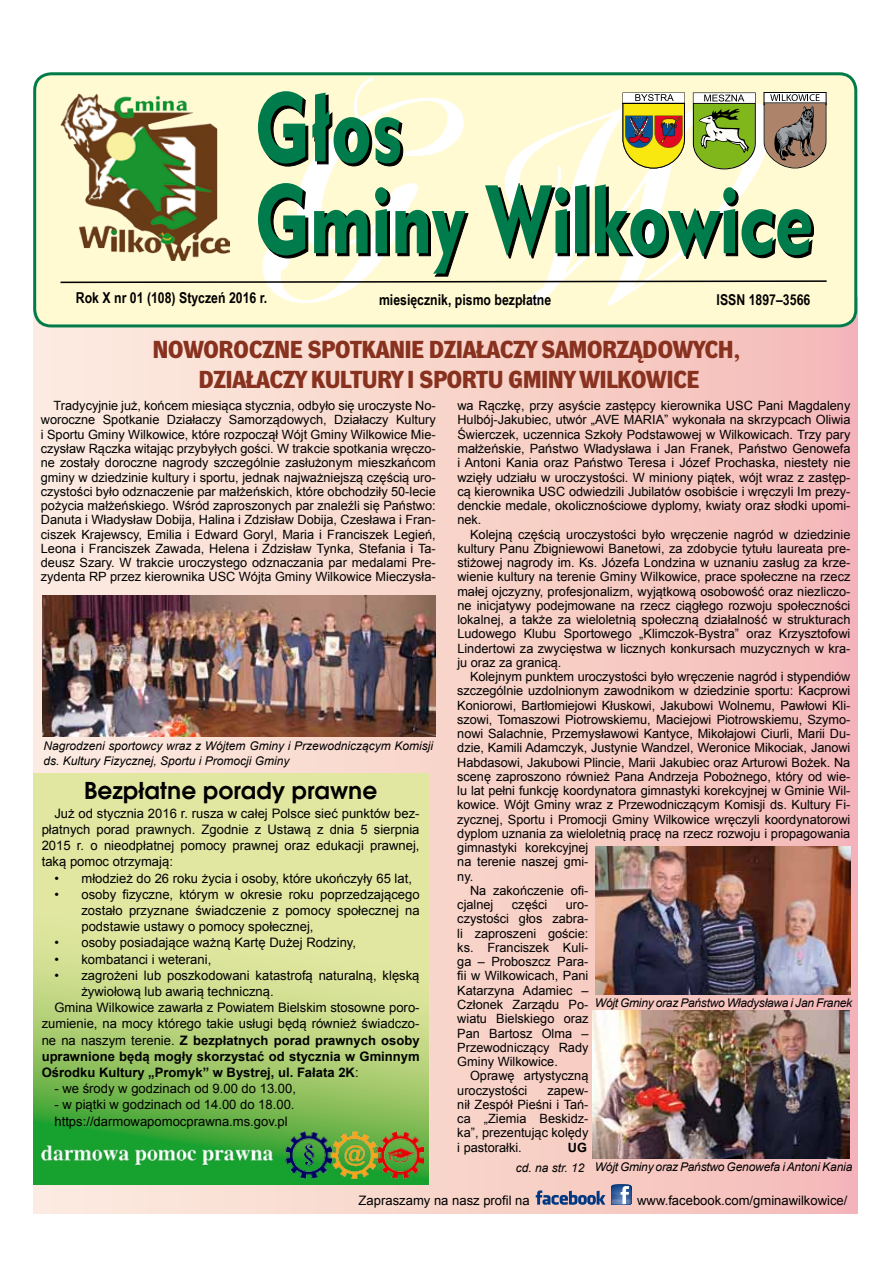
<style>
.page{position:relative;width:893px;height:1263px;background:#fff}
.page>*{position:absolute;margin:0;border:0;box-sizing:border-box;transform-origin:0 0}
.t1{font:25.5px "Avant Gar Got Itc TOT Dem";color:#000}
.t2{font:700 24px/30px "Dyna Grotesk D";color:#88311f;text-align:center}
.t3{font:700 15px "Arial Narrow";color:#000}
.t4{font:13.05px/16.2px "Arial";color:#000;text-align:justify}
.t5{font:700 13.05px "Arial";color:#000}
.t6{font:12.75px/14.2px "Arial";letter-spacing:-.005em;color:#000;text-align:justify}
.t7{font:700 12.75px "Arial";color:#000}
.t8{font:italic 12px/14.4px "Arial";color:#000}
.t9{font:italic 12px "Arial";letter-spacing:-.02em;color:#000}
.s1{font-weight:400}
</style>
<div class="page">
<div style="left:33px;top:297px;width:824px;height:917px;background:linear-gradient(to right,#fcede0,#f4bab7)"></div>
<svg style="left:33px;top:773px;width:395px;height:412px"></svg>
<img style="left:42px;top:1131px;width:381px;height:48px">
<img style="left:43px;top:595px;width:393px;height:141px">
<img style="left:593px;top:1011px;width:257px;height:147px">
<img style="left:596px;top:847px;width:255px;height:147px">
<div style="left:33px;top:73px;width:824px;height:254px;background:#fffad1"></div>
<svg style="left:59px;top:78px;width:769px;height:225px"></svg>
<hr style="left:623px;top:103px;width:62px;height:1px;background:#000">
<img style="left:60px;top:94px;width:169px;height:167px">
<div style="left:33px;top:72px;width:824px;height:255px;border:3px solid #017b4c;border-radius:16px"></div>
<svg style="left:611px;top:1185px;width:20px;height:20px"></svg>
<svg style="left:612px;top:1199px;width:19px;height:5px"></svg>
<svg style="left:536px;top:1190px;width:69px;height:15px"></svg>
<p class="t3" style="left:76px;top:287px;width:193px">Rok X nr 01 (108) Styczeń 2016 r.</p>
<p class="t3" style="left:379px;top:288px;width:174px">miesięcznik, pismo bezpłatne</p>
<p class="t3" style="left:717px;top:288px;width:95px">ISSN 1897–3566</p>
<h2 class="t2" style="left:153px;top:337px;width:589px">NOWOROCZNE SPOTKANIE DZIAŁACZY SAMORZĄDOWYCH,<br>DZIAŁACZY KULTURY I SPORTU GMINY WILKOWICE</h2>
<p class="t6" style="left:41px;top:399px;width:396px;text-indent:13px">Tradycyjnie już, końcem miesiąca stycznia, odbyło się uroczyste No&shy;woroczne Spotkanie Działaczy Samorządowych, Działaczy Kultury i Sportu Gminy Wilkowice, które rozpoczął Wójt Gminy Wilkowice Mie&shy;czysław Rączka witając przybyłych gości. W trakcie spotkania wręczo&shy;ne zostały doroczne nagrody szczególnie zasłużonym mieszkańcom gminy w dziedzinie kultury i sportu, jednak najważniejszą częścią uro&shy;czystości było odznaczenie par małżeńskich, które obchodziły 50-lecie pożycia małżeńskiego. Wśród zaproszonych par znaleźli się Państwo:<br>Danuta i Władysław Dobija, Halina i Zdzisław Dobija, Czesława i Fran&shy;ciszek Krajewscy, Emilia i Edward Goryl, Maria i Franciszek Legień, Leona i Franciszek Zawada, Helena i Zdzisław Tynka, Stefania i Ta&shy;deusz Szary. W trakcie uroczystego odznaczania par medalami Pre&shy;zydenta RP przez kierownika USC Wójta Gminy Wilkowice Mieczysła-</p>
<p class="t8" style="left:43px;top:739px;width:391px">Nagrodzeni sportowcy wraz z Wójtem Gminy i Przewodniczącym Komisji ds. Kultury Fizycznej, Sportu i Promocji Gminy</p>
<h1 class="t1" style="left:84px;top:775px;width:295px">Bezpłatne porady prawne</h1>
<p class="t4" style="left:42px;top:805px;width:379px;text-indent:13px">Już od stycznia 2016 r. rusza w całej Polsce sieć punktów bez&shy;płatnych porad prawnych. Zgodnie z Ustawą z dnia 5 sierpnia 2015 r. o nieodpłatnej pomocy prawnej oraz edukacji prawnej, taką pomoc otrzymają:</p>
<p class="t4" style="left:54px;top:870px;width:359px">• młodzież do 26 roku życia i osoby, które ukończyły 65 lat,</p>
<p class="t4" style="left:81px;top:886px;width:340px;text-indent:-27px">• osoby fizyczne, którym w okresie roku poprzedzającego zostało przyznane świadczenie z pomocy społecznej na podstawie ustawy o pomocy społecznej,</p>
<p class="t4" style="left:54px;top:935px;width:303px">• osoby posiadające ważną Kartę Dużej Rodziny,</p>
<p class="t4" style="left:54px;top:951px;width:158px">• kombatanci i weterani,</p>
<p class="t4" style="left:54px;top:967px;width:367px">• zagrożeni lub poszkodowani katastrofą naturalną, klęską</p>
<p class="t4" style="left:81px;top:983px;width:194px">żywiołową lub awarią techniczną.</p>
<p class="t4" style="left:54px;top:999px;width:367px">Gmina Wilkowice zawarła z Powiatem Bielskim stosowne poro-</p>
<p class="t4" style="left:42px;top:1016px;width:379px">zumienie, na mocy którego takie usługi będą również świadczo-</p>
<p class="t5" style="left:42px;top:1031px;width:379px"><span class="s1">ne na naszym terenie.</span> Z bezpłatnych porad prawnych osoby</p>
<p class="t5" style="left:42px;top:1047px;width:379px">uprawnione będą mogły skorzystać od stycznia w Gminnym</p>
<p class="t5" style="left:42px;top:1064px;width:318px">Ośrodku Kultury „Promyk” w Bystrej, ul. Fałata 2K<span class="s1">:</span></p>
<p class="t4" style="left:54px;top:1080px;width:243px">- we środy w godzinach od 9.00 do 13.00,</p>
<p class="t4" style="left:54px;top:1097px;width:242px">- w piątki w godzinach od 14.00 do 18.00. https://darmowapomocprawna.ms.gov.pl</p>
<p class="t6" style="left:457px;top:399px;width:395px">wa Rączkę, przy asyście zastępcy kierownika USC Pani Magdaleny Hulbój-Jakubiec, utwór „AVE MARIA” wykonała na skrzypcach Oliwia Świerczek, uczennica Szkoły Podstawowej w Wilkowicach. Trzy pary małżeńskie, Państwo Władysława i Jan Franek, Państwo Genowefa i Antoni Kania oraz Państwo Teresa i Józef Prochaska, niestety nie wzięły udziału w uroczystości. W miniony piątek, wójt wraz z zastęp&shy;cą kierownika USC odwiedzili Jubilatów osobiście i wręczyli Im prezy&shy;denckie medale, okolicznościowe dyplomy, kwiaty oraz słodki upomi&shy;nek.</p>
<p class="t6" style="left:457px;top:527px;width:395px;text-indent:13px">Kolejną częścią uroczystości było wręczenie nagród w dziedzinie kultury Panu Zbigniewowi Banetowi, za zdobycie tytułu laureata pre&shy;stiżowej nagrody im. Ks. Józefa Londzina w uznaniu zasług za krze&shy;wienie kultury na terenie Gminy Wilkowice, prace społeczne na rzecz małej ojczyzny, profesjonalizm, wyjątkową osobowość oraz niezliczo&shy;ne inicjatywy podejmowane na rzecz ciągłego rozwoju społeczności lokalnej, a także za wieloletnią społeczną działalność w strukturach Ludowego Klubu Sportowego „Klimczok-Bystra” oraz Krzysztofowi Lindertowi za zwycięstwa w licznych konkursach muzycznych w kra&shy;ju oraz za granicą.</p>
<p class="t6" style="left:470px;top:670px;width:382px">Kolejnym punktem uroczystości było wręczenie nagród i stypendiów</p>
<p class="t6" style="left:457px;top:684px;width:395px">szczególnie uzdolnionym zawodnikom w dziedzinie sportu: Kacprowi</p>
<p class="t6" style="left:457px;top:698px;width:395px">Koniorowi, Bartłomiejowi Kłuskowi, Jakubowi Wolnemu, Pawłowi Kli-</p>
<p class="t6" style="left:457px;top:712px;width:395px">szowi, Tomaszowi Piotrowskiemu, Maciejowi Piotrowskiemu, Szymo-</p>
<p class="t6" style="left:457px;top:727px;width:395px">nowi Salachnie, Przemysławowi Kantyce, Mikołajowi Ciurli, Marii Du-</p>
<p class="t6" style="left:457px;top:741px;width:395px">dzie, Kamili Adamczyk, Justynie Wandzel, Weronice Mikociak, Janowi</p>
<p class="t6" style="left:457px;top:755px;width:395px">Habdasowi, Jakubowi Plincie, Marii Jakubiec oraz Arturowi Bożek. Na</p>
<p class="t6" style="left:457px;top:769px;width:395px">scenę zaproszono również Pana Andrzeja Pobożnego, który od wie-</p>
<p class="t6" style="left:457px;top:784px;width:395px">lu lat pełni funkcję koordynatora gimnastyki korekcyjnej w Gminie Wil-</p>
<p class="t6" style="left:457px;top:798px;width:395px">kowice. Wójt Gminy wraz z Przewodniczącym Komisji ds. Kultury Fi-</p>
<p class="t6" style="left:457px;top:812px;width:395px">zycznej, Sportu i Promocji Gminy Wilkowice wręczyli koordynatorowi</p>
<p class="t6" style="left:457px;top:826px;width:395px">dyplom uznania za wieloletnią pracę na rzecz rozwoju i propagowania</p>
<p class="t6" style="left:457px;top:841px;width:133px">gimnastyki korekcyjnej</p>
<p class="t6" style="left:457px;top:855px;width:133px">na terenie naszej gmi-</p>
<p class="t6" style="left:457px;top:869px;width:17px">ny.</p>
<p class="t6" style="left:470px;top:883px;width:120px">Na zakończenie ofi-</p>
<p class="t6" style="left:457px;top:898px;width:38px">cjalnej</p>
<p class="t6" style="left:512px;top:898px;width:37px">części</p>
<p class="t6" style="left:457px;top:898px;width:133px;text-indent:108px">uro&shy;czystości głos zabra&shy;li zaproszeni goście: ks. Franciszek Kuli&shy;ga – Proboszcz Para&shy;fii w Wilkowicach, Pani Katarzyna Adamiec – Członek Zarządu Po&shy;wiatu Bielskiego oraz Pan Bartosz Olma – Przewodniczący Rady Gminy Wilkowice.</p>
<p class="t6" style="left:457px;top:1069px;width:133px;text-indent:13px">Oprawę artystyczną uroczystości</p>
<p class="t9" style="left:595px;top:995px;width:259px">Wójt Gminy oraz Państwo Władysława i Jan Franek</p>
<p class="t6" style="left:457px;top:1083px;width:133px;text-indent:90px">zapew&shy;nił Zespół Pieśni i Tań&shy;ca „Ziemia Beskidz&shy;ka”, prezentując kolędy i pastorałki.</p>
<p class="t7" style="left:568px;top:1138px;width:21px">UG</p>
<p class="t8" style="left:516px;top:1160px;width:70px">cd. na str. 12</p>
<p class="t8" style="left:595px;top:1160px;width:259px">Wójt Gminy oraz Państwo Genowefa i Antoni Kania</p>
<p class="t4" style="left:359px;top:1192px;width:173px">Zapraszamy na nasz profil na</p>
<p class="t4" style="left:637px;top:1192px;width:212px">www.facebook.com/gminawilkowice/</p>
</div>
